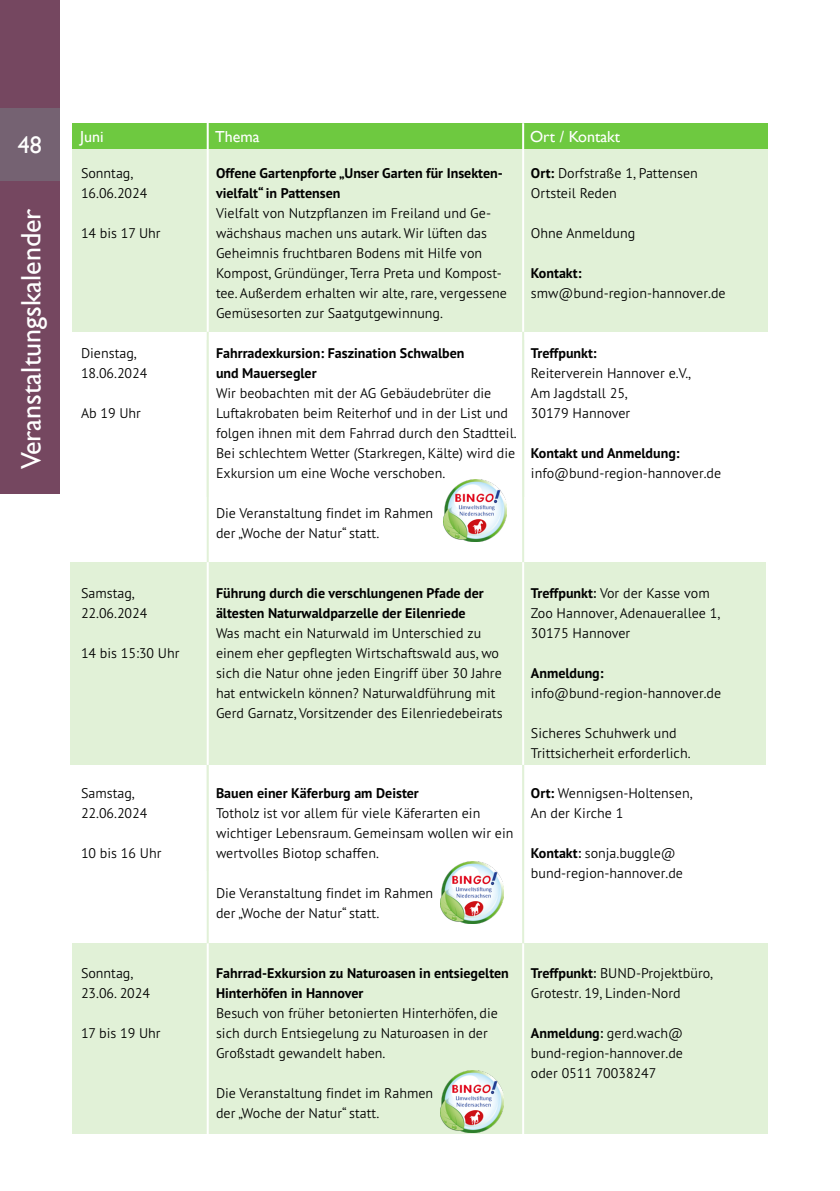
<style>
.page{position:relative;width:840px;height:1191px;background:#fff}
.page>*{position:absolute;margin:0;border:0;box-sizing:border-box;transform-origin:0 0}
.t1{font:28px "Gill Sans";color:#fff}
.t2{font:24px "Gill Sans";color:#fff}
.t3{font:16px "Gill Sans";color:#fff}
.t4{font:300 14px/20px "PT Sans Pro";color:#000}
.t5{font:700 14px/20px "PT Sans Pro";color:#000}
.s1{font-weight:700}
.s2{font-weight:600}
</style>
<div class="page">
<div style="left:0;top:0;width:60px;height:493px;background:#754760"></div>
<div style="left:0;top:109px;width:60px;height:72px;background:#756272"></div>
<div style="left:72px;top:943px;width:695px;height:190px;background:#e1f1d7"></div>
<div style="left:72px;top:149px;width:695px;height:183px;background:#e1f1d7"></div>
<div style="left:72px;top:123px;width:695px;height:26px;background:#6ec940"></div>
<div style="left:70px;top:562px;width:695px;height:203px;background:#e1f1d7"></div>
<hr style="left:207px;top:340px;width:2px;height:157px;background:#e1f1d7">
<hr style="left:207px;top:714px;width:2px;height:157px;background:#e1f1d7">
<hr style="left:521px;top:713px;width:2px;height:157px;background:#e1f1d7">
<hr style="left:206px;top:122px;width:2px;height:1066px;background:#fff">
<hr style="left:522px;top:123px;width:2px;height:1049px;background:#fff">
<hr style="left:206px;top:332px;width:2px;height:230px;background:#e1f1d7">
<hr style="left:206px;top:765px;width:2px;height:178px;background:#e1f1d7">
<hr style="left:522px;top:765px;width:2px;height:178px;background:#e1f1d7">
<hr style="left:522px;top:332px;width:2px;height:230px;background:#e1f1d7">
<img style="left:443px;top:479px;width:63px;height:62px">
<img style="left:440px;top:862px;width:63px;height:62px">
<img style="left:440px;top:1070px;width:63px;height:62px">
<h2 class="t2" style="left:18px;top:130px;width:26px">48</h2>
<p class="t3" style="left:80px;top:127px;width:25px">Juni</p>
<p class="t3" style="left:215px;top:127px;width:46px">Thema</p>
<p class="t3" style="left:530px;top:127px;width:92px">Ort / Kontakt</p>
<p class="t4" style="left:81px;top:162px;width:68px">Sonntag,<br>16.06.2024</p>
<p class="t4" style="left:81px;top:222px;width:81px">14 bis 17 Uhr</p>
<p class="t5" style="left:216px;top:162px;width:288px">Offene Gartenpforte „Unser Garten für Insekten&shy;vielfalt“ in Pattensen</p>
<p class="t4" style="left:216px;top:202px;width:292px">Vielfalt von Nutzpflanzen im Freiland und Ge&shy;wächshaus machen uns autark. Wir lüften das Geheimnis fruchtbaren Bodens mit Hilfe von Kompost, Gründünger, Terra Preta und Kompost&shy;tee. Außerdem erhalten wir alte, rare, vergessene Gemüsesorten zur Saatgutgewinnung.</p>
<p class="t5" style="left:216px;top:342px;width:250px">Fahrradexkursion: Faszination Schwalben und Mauersegler</p>
<p class="t4" style="left:216px;top:382px;width:302px">Wir beobachten mit der AG Gebäudebrüter die Luftakrobaten beim Reiterhof und in der List und folgen ihnen mit dem Fahrrad durch den Stadtteil.<br>Bei schlechtem Wetter (Starkregen, Kälte) wird die Exkursion um eine Woche verschoben.</p>
<p class="t4" style="left:216px;top:502px;width:219px">Die Veranstaltung findet im Rahmen der „Woche der Natur“ statt.</p>
<p class="t4" style="left:530px;top:163px;width:168px"><span class="s1">Ort:</span> Dorfstraße 1, Pattensen<br>Ortsteil Reden</p>
<p class="t4" style="left:530px;top:223px;width:106px">Ohne Anmeldung</p>
<p class="t5" style="left:530px;top:263px;width:52px">Kontakt:</p>
<p class="t4" style="left:530px;top:283px;width:196px">smw@bund-region-hannover.de</p>
<h1 class="t1" style="left:14px;top:469px;width:262px;rotate:-90deg">Veranstaltungskalender</h1>
<p class="t4" style="left:81px;top:342px;width:68px">Dienstag,<br>18.06.2024</p>
<p class="t4" style="left:81px;top:402px;width:61px">Ab 19 Uhr</p>
<p class="t5" style="left:530px;top:343px;width:67px">Treffpunkt:</p>
<p class="t4" style="left:530px;top:363px;width:162px">Reiterverein Hannover e.V.,<br>Am Jagdstall 25,<br>30179 Hannover</p>
<p class="t5" style="left:530px;top:443px;width:150px">Kontakt und Anmeldung:</p>
<p class="t4" style="left:530px;top:463px;width:192px">info@bund-region-hannover.de</p>
<p class="t4" style="left:81px;top:582px;width:68px">Samstag,<br>22.06.2024</p>
<p class="t4" style="left:81px;top:642px;width:100px">14 bis 15:30 Uhr</p>
<p class="t4" style="left:81px;top:782px;width:68px">Samstag,<br>22.06.2024</p>
<p class="t4" style="left:81px;top:842px;width:82px">10 bis 16 Uhr</p>
<p class="t5" style="left:216px;top:582px;width:269px">Führung durch die verschlungenen Pfade der ältesten Naturwaldparzelle der Eilenriede</p>
<p class="t4" style="left:216px;top:622px;width:288px">Was macht ein Naturwald im Unterschied zu einem eher gepflegten Wirtschaftswald aus, wo sich die Natur ohne jeden Eingriff über 30 Jahre hat entwickeln können? Naturwaldführung mit Gerd Garnatz, Vorsitzender des Eilenriedebeirats</p>
<p class="t5" style="left:216px;top:782px;width:204px">Bauen einer Käferburg am Deister</p>
<p class="t4" style="left:216px;top:802px;width:299px">Totholz ist vor allem für viele Käferarten ein wichtiger Lebensraum. Gemeinsam wollen wir ein wertvolles Biotop schaffen.</p>
<p class="t4" style="left:216px;top:882px;width:219px">Die Veranstaltung findet im Rahmen der „Woche der Natur“ statt.</p>
<p class="t4" style="left:530px;top:583px;width:191px"><span class="s1">Treffpunkt</span><span class="s2">:</span> Vor der Kasse vom<br>Zoo Hannover, Adenauerallee 1,<br>30175 Hannover</p>
<p class="t5" style="left:530px;top:663px;width:74px">Anmeldung:</p>
<p class="t4" style="left:530px;top:683px;width:192px">info@bund-region-hannover.de</p>
<p class="t4" style="left:530px;top:723px;width:161px">Sicheres Schuhwerk und<br>Trittsicherheit erforderlich.</p>
<p class="t4" style="left:530px;top:783px;width:163px"><span class="s1">Ort:</span> Wennigsen-Holtensen,<br>An der Kirche 1</p>
<p class="t4" style="left:530px;top:843px;width:154px"><span class="s1">Kontakt</span><span class="s2">:</span> sonja.buggle@ bund-region-hannover.de</p>
<p class="t4" style="left:81px;top:962px;width:70px">Sonntag,<br>23.06. 2024</p>
<p class="t4" style="left:81px;top:1022px;width:81px">17 bis 19 Uhr</p>
<p class="t5" style="left:216px;top:963px;width:294px">Fahrrad-Exkursion zu Naturoasen in entsiegelten<br>Hinterhöfen in Hannover</p>
<p class="t4" style="left:216px;top:1002px;width:283px">Besuch von früher betonierten Hinterhöfen, die sich durch Entsiegelung zu Naturoasen in der<br>Großstadt gewandelt haben.</p>
<p class="t4" style="left:216px;top:1082px;width:219px">Die Veranstaltung findet im Rahmen der „Woche der Natur“ statt.</p>
<p class="t4" style="left:530px;top:963px;width:184px"><span class="s1">Treffpunkt</span><span class="s2">:</span> BUND-Projektbüro,<br>Grotestr. 19, Linden-Nord</p>
<p class="t4" style="left:530px;top:1023px;width:154px;text-align:justify"><span class="s1">Anmeldung</span><span class="s2">:</span> gerd.wach@ bund-region-hannover.de oder 0511 70038247</p>
</div>
